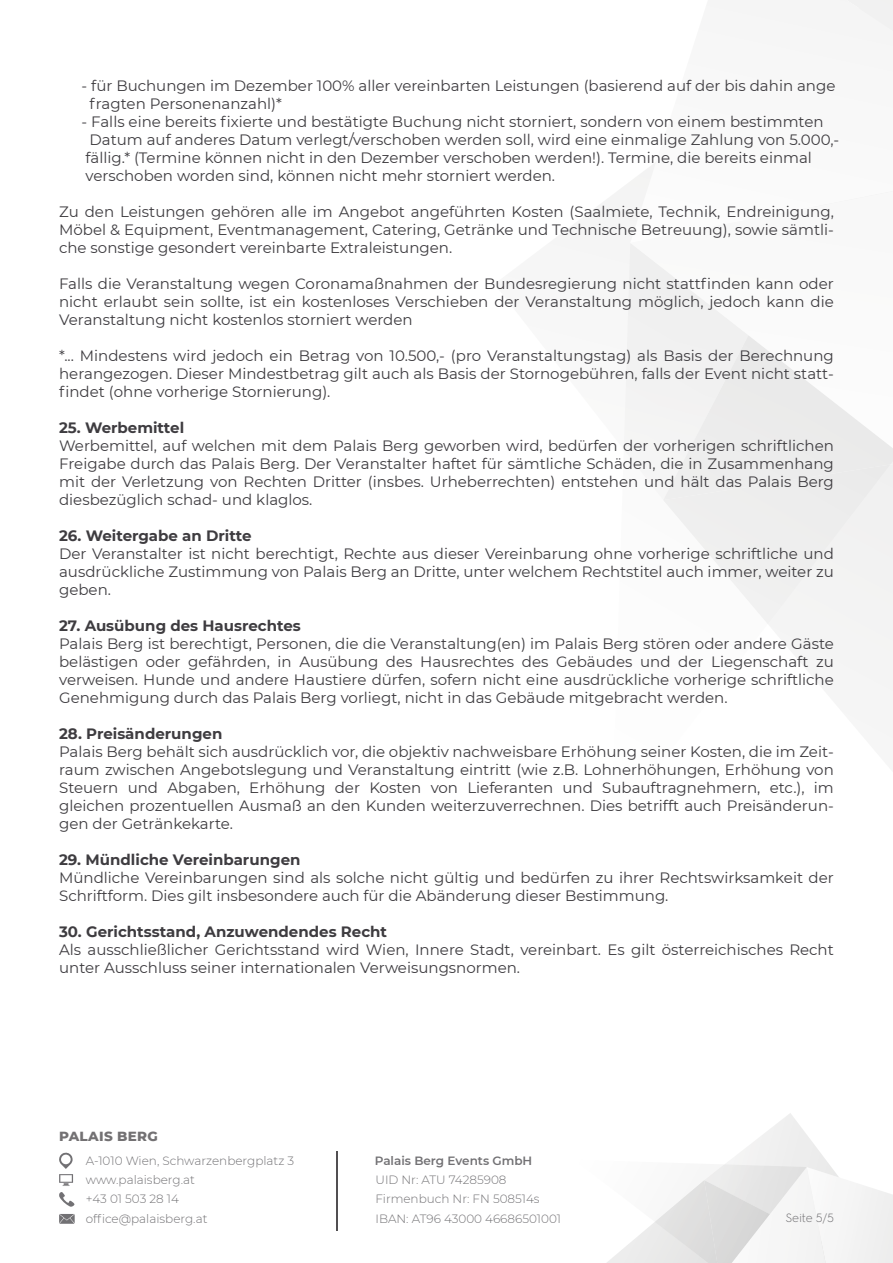
<style>
.page{position:relative;width:893px;height:1263px;background:#fff}
.page>*{position:absolute;margin:0;border:0;box-sizing:border-box;transform-origin:0 0}
.t1{font:15px/18px "Montserrat";color:#3e3c40;text-align:justify}
.t2{font:700 15px "Montserrat";color:#3e3c40}
.t3{font:800 13.5px "Montserrat";letter-spacing:.02em;color:#737173}
.t4{font:300 12px/19.4px "Montserrat";color:#727174}
.t5{font:600 12px "Montserrat";color:#727174}
.t6{font:300 12px "Hurme Geometric Sans 2";color:#727174}
</style>
<div class="page">
<svg style="left:625px;top:243px;width:268px;height:448px"></svg>
<svg style="left:630px;top:0;width:263px;height:222px"></svg>
<svg style="left:607px;top:1113px;width:286px;height:150px"></svg>
<svg style="left:59px;top:1152px;width:16px;height:55px"></svg>
<svg style="left:59px;top:1214px;width:16px;height:10px"></svg>
<hr style="left:336px;top:1151px;width:1px;height:80px;background:#514f51">
<p class="t1" style="left:89px;top:76px;width:747px;text-indent:-8px">- für Buchungen im Dezember 100% aller vereinbarten Leistungen (basierend auf der bis dahin ange fragten Personenanzahl)*</p>
<p class="t1" style="left:82px;top:112px;width:759px;text-align:left">- Falls eine bereits fixierte und bestätigte Buchung nicht storniert, sondern von einem bestimmten Datum auf anderes Datum verlegt/verschoben werden soll, wird eine einmalige Zahlung von 5.000,- fällig.* (Termine können nicht in den Dezember verschoben werden!). Termine, die bereits einmal verschoben worden sind, können nicht mehr storniert werden.</p>
<p class="t1" style="left:59px;top:202px;width:776px">Zu den Leistungen gehören alle im Angebot angeführten Kosten (Saalmiete, Technik, Endreinigung, Möbel &amp; Equipment, Eventmanagement, Catering, Getränke und Technische Betreuung), sowie sämtli&shy;che sonstige gesondert vereinbarte Extraleistungen.</p>
<p class="t1" style="left:59px;top:274px;width:776px">Falls die Veranstaltung wegen Coronamaßnahmen der Bundesregierung nicht stattfinden kann oder nicht erlaubt sein sollte, ist ein kostenloses Verschieben der Veranstaltung möglich, jedoch kann die Veranstaltung nicht kostenlos storniert werden</p>
<p class="t1" style="left:59px;top:346px;width:776px">*... Mindestens wird jedoch ein Betrag von 10.500,- (pro Veranstaltungstag) als Basis der Berechnung herangezogen. Dieser Mindestbetrag gilt auch als Basis der Stornogebühren, falls der Event nicht statt&shy;findet (ohne vorherige Stornierung).</p>
<p class="t2" style="left:59px;top:416px;width:127px">25. Werbemittel</p>
<p class="t1" style="left:59px;top:436px;width:776px">Werbemittel, auf welchen mit dem Palais Berg geworben wird, bedürfen der vorherigen schriftlichen Freigabe durch das Palais Berg. Der Veranstalter haftet für sämtliche Schäden, die in Zusammenhang mit der Verletzung von Rechten Dritter (insbes. Urheberrechten) entstehen und hält das Palais Berg diesbezüglich schad- und klaglos.</p>
<p class="t2" style="left:59px;top:524px;width:194px">26. Weitergabe an Dritte</p>
<p class="t1" style="left:59px;top:544px;width:776px">Der Veranstalter ist nicht berechtigt, Rechte aus dieser Vereinbarung ohne vorherige schriftliche und ausdrückliche Zustimmung von Palais Berg an Dritte, unter welchem Rechtstitel auch immer, weiter zu geben.</p>
<p class="t2" style="left:59px;top:614px;width:243px">27. Ausübung des Hausrechtes</p>
<p class="t1" style="left:59px;top:634px;width:776px">Palais Berg ist berechtigt, Personen, die die Veranstaltung(en) im Palais Berg stören oder andere Gäste belästigen oder gefährden, in Ausübung des Hausrechtes des Gebäudes und der Liegenschaft zu verweisen. Hunde und andere Haustiere dürfen, sofern nicht eine ausdrückliche vorherige schriftliche Genehmigung durch das Palais Berg vorliegt, nicht in das Gebäude mitgebracht werden.</p>
<p class="t2" style="left:59px;top:722px;width:165px">28. Preisänderungen</p>
<p class="t1" style="left:59px;top:742px;width:776px">Palais Berg behält sich ausdrücklich vor, die objektiv nachweisbare Erhöhung seiner Kosten, die im Zeit&shy;raum zwischen Angebotslegung und Veranstaltung eintritt (wie z.B. Lohnerhöhungen, Erhöhung von Steuern und Abgaben, Erhöhung der Kosten von Lieferanten und Subauftragnehmern, etc.), im gleichen prozentuellen Ausmaß an den Kunden weiterzuverrechnen. Dies betrifft auch Preisänderun&shy;gen der Getränkekarte.</p>
<p class="t2" style="left:59px;top:848px;width:243px">29. Mündliche Vereinbarungen</p>
<p class="t1" style="left:59px;top:868px;width:776px">Mündliche Vereinbarungen sind als solche nicht gültig und bedürfen zu ihrer Rechtswirksamkeit der<br>Schriftform. Dies gilt insbesondere auch für die Abänderung dieser Bestimmung.</p>
<p class="t2" style="left:59px;top:920px;width:330px">30. Gerichtsstand, Anzuwendendes Recht</p>
<p class="t1" style="left:59px;top:940px;width:776px">Als ausschließlicher Gerichtsstand wird Wien, Innere Stadt, vereinbart. Es gilt österreichisches Recht unter Ausschluss seiner internationalen Verweisungsnormen.</p>
<p class="t3" style="left:59px;top:1126px;width:100px">PALAIS BERG</p>
<p class="t4" style="left:86px;top:1150px;width:210px">A-1010 Wien, Schwarzenbergplatz 3 www.palaisberg.at<br>+43 01 503 28 14 office@palaisberg.at</p>
<p class="t5" style="left:375px;top:1152px;width:159px">Palais Berg Events GmbH</p>
<p class="t4" style="left:375px;top:1170px;width:187px">UID Nr: ATU 74285908<br>Firmenbuch Nr: FN 508514s<br>IBAN: AT96 43000 46686501001</p>
<p class="t6" style="left:785px;top:1210px;width:50px">Seite 5/5</p>
</div>
